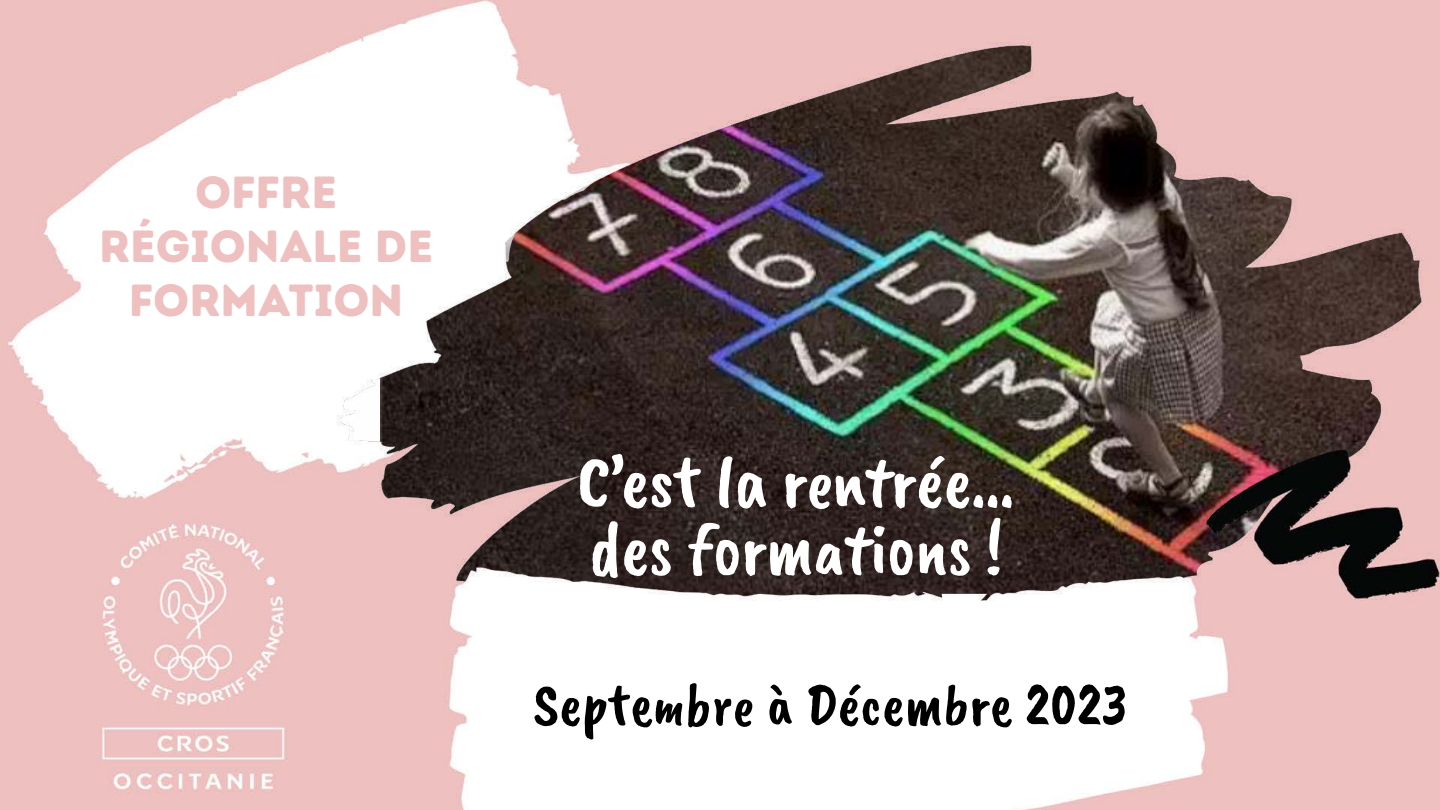
<style>
.page{position:relative;width:1440px;height:810px;background:#fff}
.page>*{position:absolute;margin:0;border:0;box-sizing:border-box;transform-origin:0 0}
.t1{font:75px/67.5px "Caveat Brush";letter-spacing:-.01em;color:#fff}
.t2{font:60px "Caveat Brush";color:#000}
.t3{font:45px/54px "Intro Rust Base";color:#eec0bf;text-align:center}
</style>
<div class="page">
<img style="left:0;top:0;width:1440px;height:810px">
<svg style="left:377px;top:72px;width:57px;height:3px"></svg>
<svg style="left:238px;top:68px;width:114px;height:7px"></svg>
<svg style="left:136px;top:75px;width:406px;height:208px"></svg>
<p class="t3" style="left:99px;top:166px;width:336px">OFFRE<br>RÉGIONALE DE<br>FORMATION</p>
<p class="t1" style="left:577px;top:449px;width:439px">C’est la rentrée... des formations !</p>
<p class="t2" style="left:533px;top:670px;width:596px">Septembre à Décembre 2023</p>
</div>
